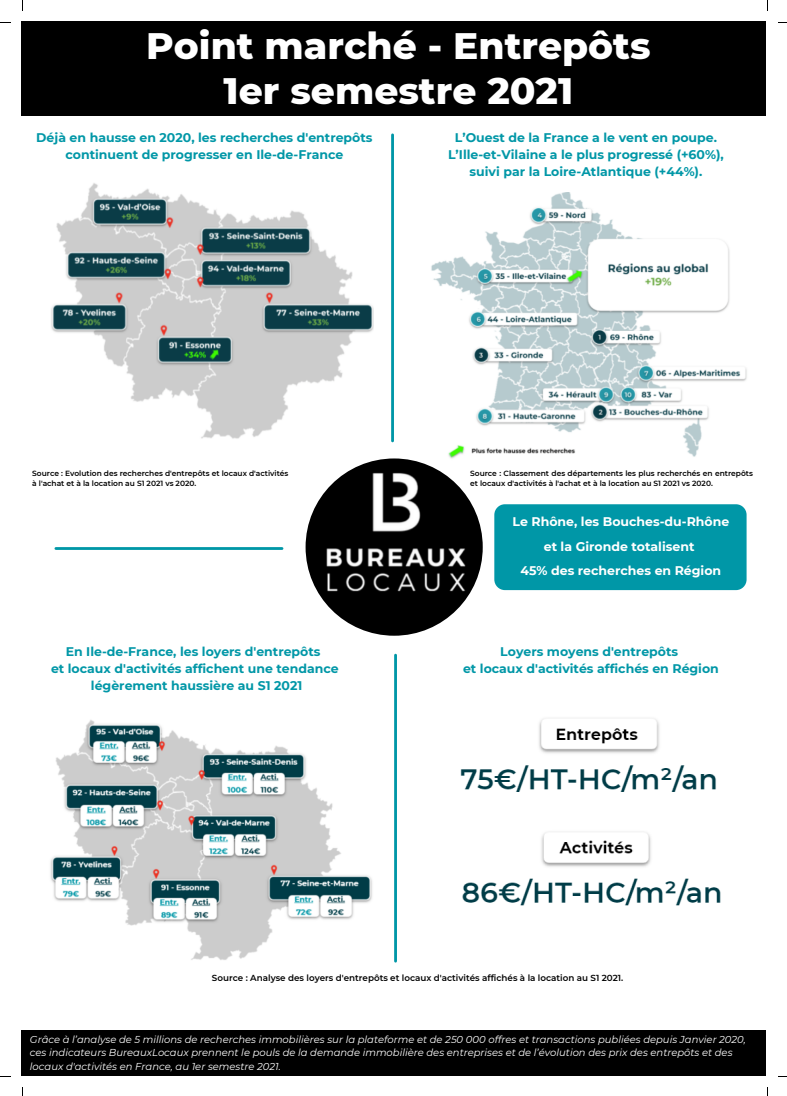
<style>
.page{position:relative;width:787px;height:1096px;background:#fff}
.page>*{position:absolute;margin:0;border:0;box-sizing:border-box;transform-origin:0 0}
.t1{font:800 37.5px "Montserrat";color:#fff}
.t2{font:700 12.5px/16.9px "Montserrat";color:#0097a7;text-align:center}
.t3{font:700 12.5px/24.4px "Montserrat";color:#fff;text-align:center}
.t4{font:italic 10px/13.4px "Montserrat";color:#fff}
.t5{font:600 8.75px "Montserrat";color:#000}
.t6{font:600 7.5px/10px "Montserrat";color:#000}
</style>
<div class="page">
<div style="left:22px;top:22px;width:744px;height:94px;background:#000"></div>
<div style="left:22px;top:1030px;width:744px;height:45px;background:#000"></div>
<hr style="left:56px;top:547px;width:226px;height:3px;background:#0097a7">
<img style="left:51px;top:183px;width:322px;height:256px">
<img style="left:431px;top:193px;width:316px;height:266px">
<img style="left:50px;top:720px;width:322px;height:240px">
<img style="left:460px;top:719px;width:261px;height:187px">
<img style="left:306px;top:458px;width:177px;height:177px;border-radius:50%">
<div style="left:494px;top:504px;width:252px;height:86px;background:#0097a7;border-radius:11px"></div>
<hr style="left:391px;top:135px;width:3px;height:306px;background:#0097a7">
<hr style="left:394px;top:655px;width:3px;height:306px;background:#0097a7">
<p class="t1" style="left:146px;top:23px;width:506px">Point marché - Entrepôts</p>
<p class="t1" style="left:224px;top:68px;width:351px">1er semestre 2021</p>
<p class="t2" style="left:36px;top:129px;width:338px">Déjà en hausse en 2020, les recherches d'entrepôts continuent de progresser en Ile-de-France</p>
<p class="t2" style="left:455px;top:129px;width:264px">L’Ouest de la France a le vent en poupe.</p>
<p class="t2" style="left:448px;top:146px;width:277px">L’Ille-et-Vilaine a le plus progressé (+60%),</p>
<p class="t2" style="left:469px;top:163px;width:234px">suivi par la Loire-Atlantique (+44%).</p>
<p class="t6" style="left:32px;top:468px;width:258px">Source : Evolution des recherches d'entrepôts et locaux d'activités</p>
<p class="t6" style="left:32px;top:478px;width:166px">à l'achat et à la location au S1 2021 vs 2020.</p>
<p class="t2" style="left:66px;top:643px;width:256px">En Ile-de-France, les loyers d'entrepôts</p>
<p class="t2" style="left:51px;top:660px;width:289px">et locaux d'activités affichent une tendance</p>
<p class="t2" style="left:91px;top:677px;width:213px">légèrement haussière au S1 2021</p>
<p class="t6" style="left:470px;top:468px;width:284px">Source : Classement des départements les plus recherchés en entrepôts et locaux d'activités à l'achat et à la location au S1 2021 vs 2020.</p>
<p class="t3" style="left:512px;top:509px;width:218px">Le Rhône, les Bouches-du-Rhône et la Gironde totalisent</p>
<p class="t3" style="left:520px;top:558px;width:202px">45% des recherches en Région</p>
<p class="t2" style="left:500px;top:643px;width:179px">Loyers moyens d'entrepôts</p>
<p class="t2" style="left:463px;top:660px;width:257px">et locaux d'activités affichés en Région</p>
<p class="t5" style="left:212px;top:972px;width:413px">Source : Analyse des loyers d'entrepôts et locaux d'activités affichés à la location au S1 2021.</p>
<p class="t4" style="left:30px;top:1032px;width:717px">Grâce à l’analyse de 5 millions de recherches immobilières sur la plateforme et de 250 000 offres et transactions publiées depuis Janvier 2020, ces indicateurs BureauxLocaux prennent le pouls de la demande immobilière des entreprises et de l’évolution des prix des entrepôts et des locaux d'activités en France, au 1er semestre 2021.</p>
</div>
